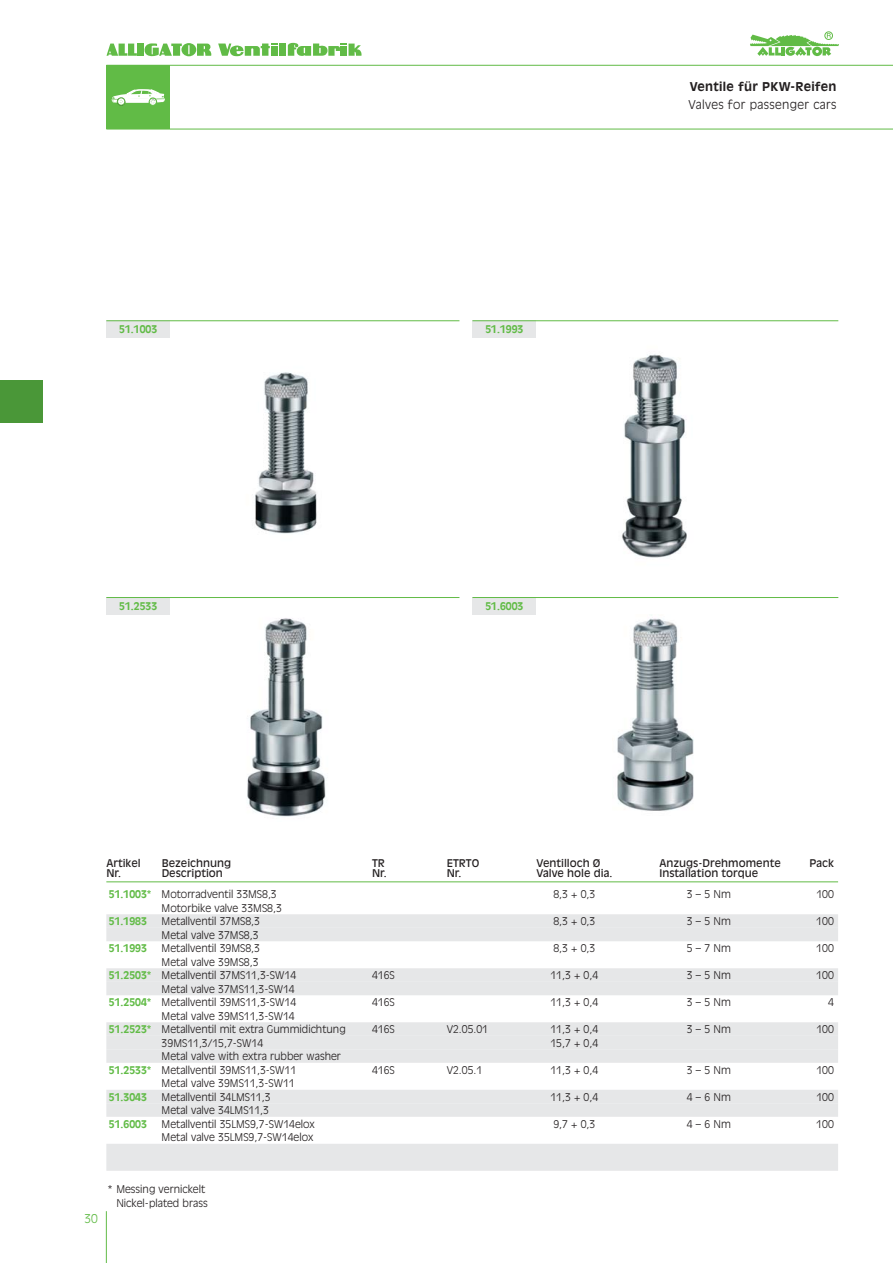
<style>
.page{position:relative;width:893px;height:1263px;background:#fff}
.page>*{position:absolute;margin:0;border:0;box-sizing:border-box;transform-origin:0 0}
.t1{font:300 12px "Antique Olive";letter-spacing:.03em;color:#231f20}
.t2{font:700 12px "Antique Olive";letter-spacing:.03em;color:#231f20}
.t3{font:300 12px "Antique Olive";color:#61bb46}
.t4{font:300 10.5px/13.5px "Antique Olive";color:#231f20}
.t5{font:10.5px "Antique Olive";color:#231f20}
.t6{font:700 10.5px "Antique Olive";color:#61bb46}
.s1{font-weight:700;color:#61bb46}
</style>
<div class="page">
<img style="left:247px;top:618px;width:79px;height:199px">
<img style="left:255px;top:372px;width:62px;height:162px">
<hr style="left:106px;top:1211px;width:1px;height:52px;background:#61bb46">
<div style="left:138px;top:44px;width:6px;height:12px;background:#61bb46"></div>
<div style="left:279px;top:44px;width:7px;height:12px;background:#61bb46"></div>
<svg style="left:106px;top:44px;width:31px;height:12px"></svg>
<svg style="left:144px;top:43px;width:67px;height:13px"></svg>
<svg style="left:218px;top:44px;width:59px;height:12px"></svg>
<svg style="left:288px;top:43px;width:73px;height:13px"></svg>
<div style="left:824px;top:32px;width:8px;height:8px;border:1px solid #61bb46;border-radius:50%"></div>
<svg style="left:750px;top:33px;width:89px;height:23px"></svg>
<div style="left:106px;top:65px;width:64px;height:64px;background:#61bb46"></div>
<div style="left:149px;top:98px;width:7px;height:7px;border:1px solid #61bb46;border-radius:50%"></div>
<div style="left:117px;top:98px;width:8px;height:7px;border:1px solid #61bb46;border-radius:50%"></div>
<svg style="left:112px;top:89px;width:53px;height:15px"></svg>
<div style="left:106px;top:320px;width:64px;height:17px;background:#e6e7e8"></div>
<div style="left:0;top:380px;width:43px;height:42px;background:#4a9738"></div>
<hr style="left:106px;top:320px;width:353px;height:1px;background:#61bb46">
<img style="left:622px;top:354px;width:65px;height:204px">
<div style="left:472px;top:320px;width:64px;height:17px;background:#e6e7e8"></div>
<hr style="left:472px;top:320px;width:366px;height:1px;background:#61bb46">
<img style="left:617px;top:615px;width:77px;height:196px">
<div style="left:472px;top:597px;width:64px;height:17px;background:#e6e7e8"></div>
<hr style="left:472px;top:597px;width:366px;height:1px;background:#61bb46">
<div style="left:106px;top:597px;width:64px;height:17px;background:#e6e7e8"></div>
<hr style="left:106px;top:597px;width:353px;height:1px;background:#61bb46">
<hr style="left:106px;top:129px;width:786px;height:1px;background:#61bb46">
<hr style="left:106px;top:65px;width:786px;height:1px;background:#61bb46">
<hr style="left:106px;top:881px;width:732px;height:1px;background:#61bb46">
<div style="left:106px;top:914px;width:732px;height:14px;background:#e6e7e8"></div>
<div style="left:106px;top:928px;width:732px;height:13px;background:#e6e7e8"></div>
<div style="left:106px;top:968px;width:732px;height:14px;background:#e6e7e8"></div>
<div style="left:106px;top:982px;width:732px;height:13px;background:#e6e7e8"></div>
<div style="left:106px;top:1022px;width:732px;height:14px;background:#e6e7e8"></div>
<div style="left:106px;top:1036px;width:732px;height:13px;background:#e6e7e8"></div>
<div style="left:106px;top:1049px;width:732px;height:14px;background:#e6e7e8"></div>
<div style="left:106px;top:1090px;width:732px;height:13px;background:#e6e7e8"></div>
<div style="left:106px;top:1103px;width:732px;height:14px;background:#e6e7e8"></div>
<div style="left:106px;top:1144px;width:732px;height:13px;background:#e6e7e8"></div>
<div style="left:106px;top:1157px;width:732px;height:14px;background:#e6e7e8"></div>
<p class="t6" style="left:119px;top:325px;width:39px">51.1003</p>
<p class="t6" style="left:485px;top:325px;width:39px">51.1993</p>
<p class="t2" style="left:689px;top:82px;width:148px">Ventile für PKW-Reifen</p>
<p class="t1" style="left:688px;top:100px;width:149px">Valves for passenger cars</p>
<p class="t6" style="left:119px;top:602px;width:39px">51.2533</p>
<p class="t6" style="left:485px;top:602px;width:39px">51.6003</p>
<p class="t5" style="left:106px;top:859px;width:36px">Artikel</p>
<p class="t5" style="left:162px;top:859px;width:71px">Bezeichnung</p>
<p class="t5" style="left:372px;top:859px;width:14px">TR</p>
<p class="t5" style="left:446px;top:859px;width:34px">ETRTO</p>
<p class="t5" style="left:536px;top:859px;width:65px">Ventilloch Ø</p>
<p class="t5" style="left:659px;top:859px;width:123px">Anzugs-Drehmomente</p>
<p class="t5" style="left:809px;top:859px;width:26px">Pack</p>
<p class="t5" style="left:106px;top:869px;width:16px">Nr.</p>
<p class="t5" style="left:162px;top:869px;width:63px">Description</p>
<p class="t5" style="left:372px;top:869px;width:16px">Nr.</p>
<p class="t5" style="left:446px;top:869px;width:16px">Nr.</p>
<p class="t5" style="left:536px;top:869px;width:77px">Valve hole dia.</p>
<p class="t5" style="left:659px;top:869px;width:100px">Installation torque</p>
<p class="t4" style="left:109px;top:888px;width:169px"><span class="s1">51.1003*</span> Motorradventil 33MS8,3</p>
<p class="t4" style="left:553px;top:888px;width:43px">8,3 + 0,3</p>
<p class="t4" style="left:686px;top:888px;width:46px">3 – 5 Nm</p>
<p class="t4" style="left:816px;top:888px;width:19px">100</p>
<p class="t4" style="left:162px;top:902px;width:122px">Motorbike valve 33MS8,3</p>
<p class="t6" style="left:109px;top:917px;width:39px">51.1983</p>
<p class="t4" style="left:162px;top:915px;width:100px">Metallventil 37MS8,3</p>
<p class="t4" style="left:553px;top:915px;width:43px">8,3 + 0,3</p>
<p class="t4" style="left:686px;top:915px;width:46px">3 – 5 Nm</p>
<p class="t4" style="left:816px;top:915px;width:19px">100</p>
<p class="t4" style="left:162px;top:929px;width:98px">Metal valve 37MS8,3</p>
<p class="t6" style="left:109px;top:944px;width:39px">51.1993</p>
<p class="t4" style="left:162px;top:942px;width:100px">Metallventil 39MS8,3</p>
<p class="t4" style="left:553px;top:942px;width:43px">8,3 + 0,3</p>
<p class="t4" style="left:686px;top:942px;width:46px">5 – 7 Nm</p>
<p class="t4" style="left:816px;top:942px;width:19px">100</p>
<p class="t4" style="left:109px;top:956px;width:189px;text-indent:53px">Metal valve 39MS8,3<br><span class="s1">51.2503*</span> Metallventil 37MS11,3-SW14</p>
<p class="t4" style="left:372px;top:969px;width:24px">416S</p>
<p class="t4" style="left:550px;top:969px;width:49px">11,3 + 0,4</p>
<p class="t4" style="left:686px;top:969px;width:46px">3 – 5 Nm</p>
<p class="t4" style="left:816px;top:969px;width:19px">100</p>
<p class="t4" style="left:109px;top:983px;width:189px;text-align:right">Metal valve 37MS11,3-SW14<br><span class="s1">51.2504*</span> Metallventil 39MS11,3-SW14</p>
<p class="t4" style="left:109px;top:1010px;width:238px;text-align:center">Metal valve 39MS11,3-SW14<br><span class="s1">51.2523*</span> Metallventil mit extra Gummidichtung</p>
<p class="t4" style="left:372px;top:996px;width:24px">416S</p>
<p class="t4" style="left:550px;top:996px;width:49px">11,3 + 0,4</p>
<p class="t4" style="left:686px;top:996px;width:46px">3 – 5 Nm</p>
<p class="t4" style="left:828px;top:996px;width:7px">4</p>
<p class="t4" style="left:372px;top:1023px;width:24px">416S</p>
<p class="t4" style="left:446px;top:1023px;width:43px">V2.05.01</p>
<p class="t4" style="left:550px;top:1023px;width:49px">11,3 + 0,4</p>
<p class="t4" style="left:686px;top:1023px;width:46px">3 – 5 Nm</p>
<p class="t4" style="left:816px;top:1023px;width:19px">100</p>
<p class="t4" style="left:162px;top:1037px;width:103px">39MS11,3/15,7-SW14</p>
<p class="t4" style="left:550px;top:1037px;width:49px">15,7 + 0,4</p>
<p class="t4" style="left:109px;top:1050px;width:233px;text-indent:53px">Metal valve with extra rubber washer<br><span class="s1">51.2533*</span> Metallventil 39MS11,3-SW11</p>
<p class="t4" style="left:372px;top:1064px;width:24px">416S</p>
<p class="t4" style="left:446px;top:1064px;width:37px">V2.05.1</p>
<p class="t4" style="left:550px;top:1064px;width:49px">11,3 + 0,4</p>
<p class="t4" style="left:686px;top:1064px;width:46px">3 – 5 Nm</p>
<p class="t4" style="left:816px;top:1064px;width:19px">100</p>
<p class="t4" style="left:162px;top:1077px;width:135px">Metal valve 39MS11,3-SW11</p>
<p class="t6" style="left:109px;top:1093px;width:39px">51.3043</p>
<p class="t4" style="left:162px;top:1091px;width:110px">Metallventil 34LMS11,3</p>
<p class="t4" style="left:550px;top:1091px;width:49px">11,3 + 0,4</p>
<p class="t4" style="left:686px;top:1091px;width:46px">4 – 6 Nm</p>
<p class="t4" style="left:816px;top:1091px;width:19px">100</p>
<p class="t4" style="left:162px;top:1104px;width:109px">Metal valve 34LMS11,3</p>
<p class="t6" style="left:109px;top:1120px;width:39px">51.6003</p>
<p class="t4" style="left:162px;top:1118px;width:155px">Metallventil 35LMS9,7-SW14elox</p>
<p class="t4" style="left:553px;top:1118px;width:43px">9,7 + 0,3</p>
<p class="t4" style="left:686px;top:1118px;width:46px">4 – 6 Nm</p>
<p class="t4" style="left:816px;top:1118px;width:19px">100</p>
<p class="t4" style="left:162px;top:1131px;width:153px">Metal valve 35LMS9,7-SW14elox</p>
<p class="t3" style="left:84px;top:1213px;width:15px">30</p>
<p class="t4" style="left:108px;top:1183px;width:101px;text-align:right">* Messing vernickelt<br>Nickel-plated brass</p>
</div>
